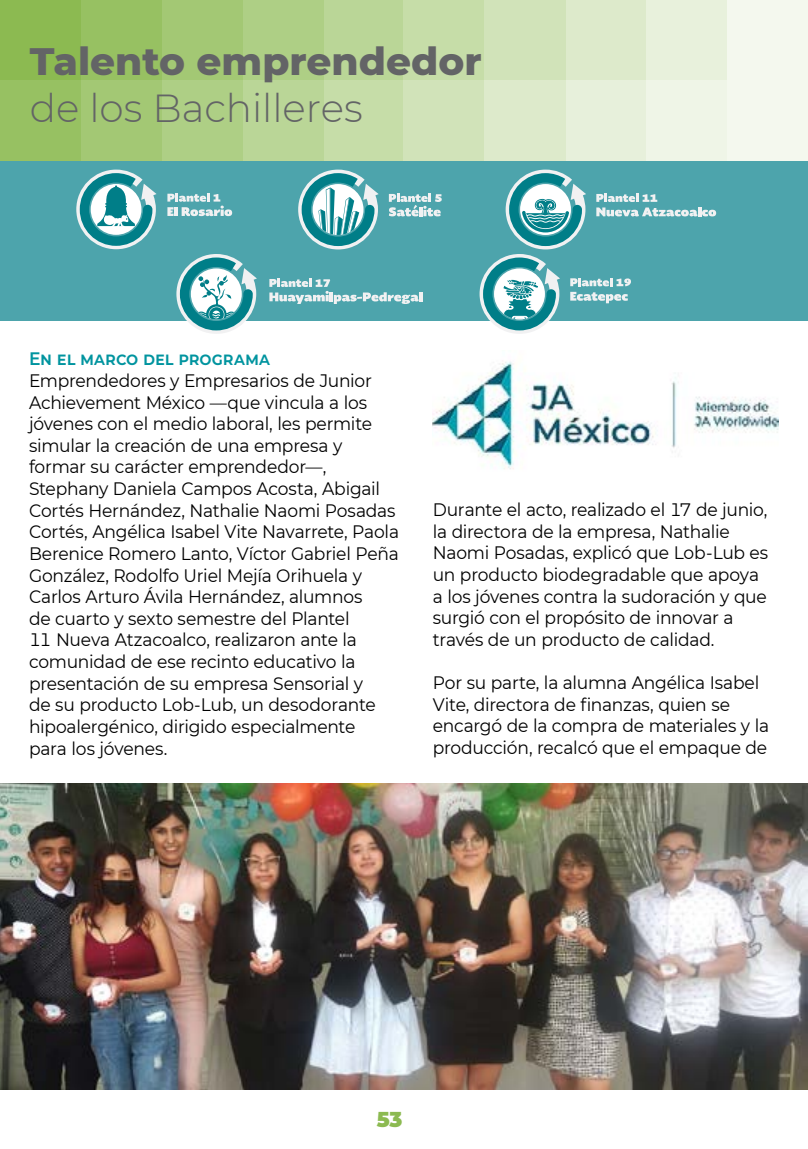
<style>
.page{position:relative;width:808px;height:1149px;background:#fff}
.page>*{position:absolute;margin:0;border:0;box-sizing:border-box;transform-origin:0 0}
.t1{font:800 39px "Montserrat";color:#636466}
.t2{font:300 39px "Montserrat";color:#636466}
.t3{font:900 21px "Montserrat";color:#8cba51}
.t4{font:18px/21.6px "Montserrat";letter-spacing:-.015em;color:#000;scale:.95 1}
.t5{font:600 18px "Montserrat";letter-spacing:-.005em;color:#00949f;scale:.95 1}
</style>
<div class="page">
<div style="left:566px;top:0;width:80px;height:81px;background:#ddeacb"></div>
<div style="left:646px;top:0;width:81px;height:81px;background:#e8f1dc"></div>
<div style="left:566px;top:80px;width:80px;height:81px;background:#e7f0db"></div>
<div style="left:646px;top:80px;width:81px;height:81px;background:#eff5e7"></div>
<div style="left:727px;top:80px;width:81px;height:81px;background:#f4f8ee"></div>
<div style="left:727px;top:0;width:81px;height:81px;background:#f4f8ee"></div>
<div style="left:0;top:0;width:82px;height:81px;background:#8cba51"></div>
<div style="left:81px;top:0;width:82px;height:81px;background:#97c162"></div>
<div style="left:162px;top:0;width:82px;height:81px;background:#a3c874"></div>
<div style="left:243px;top:0;width:82px;height:81px;background:#aecf85"></div>
<div style="left:324px;top:0;width:82px;height:81px;background:#bad697"></div>
<div style="left:403px;top:0;width:82px;height:81px;background:#c6dda8"></div>
<div style="left:484px;top:0;width:82px;height:81px;background:#d1e3b9"></div>
<div style="left:0;top:80px;width:82px;height:81px;background:#97c162"></div>
<div style="left:81px;top:80px;width:82px;height:81px;background:#a3c874"></div>
<div style="left:162px;top:80px;width:82px;height:81px;background:#aecf85"></div>
<div style="left:243px;top:80px;width:82px;height:81px;background:#bad697"></div>
<div style="left:324px;top:80px;width:82px;height:81px;background:#c6dda8"></div>
<div style="left:403px;top:80px;width:82px;height:81px;background:#d1e3b9"></div>
<div style="left:484px;top:80px;width:82px;height:81px;background:#ddeacb"></div>
<div style="left:0;top:161px;width:808px;height:160px;background:#4da4ac"></div>
<img style="left:0;top:783px;width:808px;height:306px">
<img style="left:433px;top:361px;width:345px;height:108px">
<svg style="left:269px;top:279px;width:153px;height:25px"></svg>
<svg style="left:176px;top:254px;width:81px;height:80px"></svg>
<svg style="left:298px;top:169px;width:81px;height:80px"></svg>
<svg style="left:389px;top:194px;width:53px;height:22px"></svg>
<svg style="left:76px;top:169px;width:81px;height:80px"></svg>
<svg style="left:167px;top:193px;width:65px;height:23px"></svg>
<svg style="left:480px;top:169px;width:236px;height:165px"></svg>
<h1 class="t1" style="left:30px;top:32px;width:453px">Talento emprendedor</h1>
<h1 class="t2" style="left:30px;top:81px;width:334px">de los Bachilleres</h1>
<p class="t5" style="left:29px;top:346px;width:255px">En el marco del programa</p>
<p class="t4" style="left:29px;top:369px;width:391px">Emprendedores y Empresarios de Junior Achievement México —que vincula a los jóvenes con el medio laboral, les permite simular la creación de una empresa y formar su carácter emprendedor—, Stephany Daniela Campos Acosta, Abigail Cortés Hernández, Nathalie Naomi Posadas Cortés, Angélica Isabel Vite Navarrete, Paola Berenice Romero Lanto, Víctor Gabriel Peña González, Rodolfo Uriel Mejía Orihuela y Carlos Arturo Ávila Hernández, alumnos<br>de cuarto y sexto semestre del Plantel<br>11 Nueva Atzacoalco, realizaron ante la comunidad de ese recinto educativo la presentación de su empresa Sensorial y<br>de su producto Lob-Lub, un desodorante hipoalergénico, dirigido especialmente<br>para los jóvenes.</p>
<p class="t4" style="left:433px;top:498px;width:355px">Durante el acto, realizado el 17 de junio, la directora de la empresa, Nathalie Naomi Posadas, explicó que Lob-Lub es un producto biodegradable que apoya a los jóvenes contra la sudoración y que surgió con el propósito de innovar a través de un producto de calidad.</p>
<p class="t4" style="left:433px;top:671px;width:356px">Por su parte, la alumna Angélica Isabel Vite, directora de finanzas, quien se encargó de la compra de materiales y la producción, recalcó que el empaque de</p>
<p class="t3" style="left:377px;top:1102px;width:27px">53</p>
</div>
